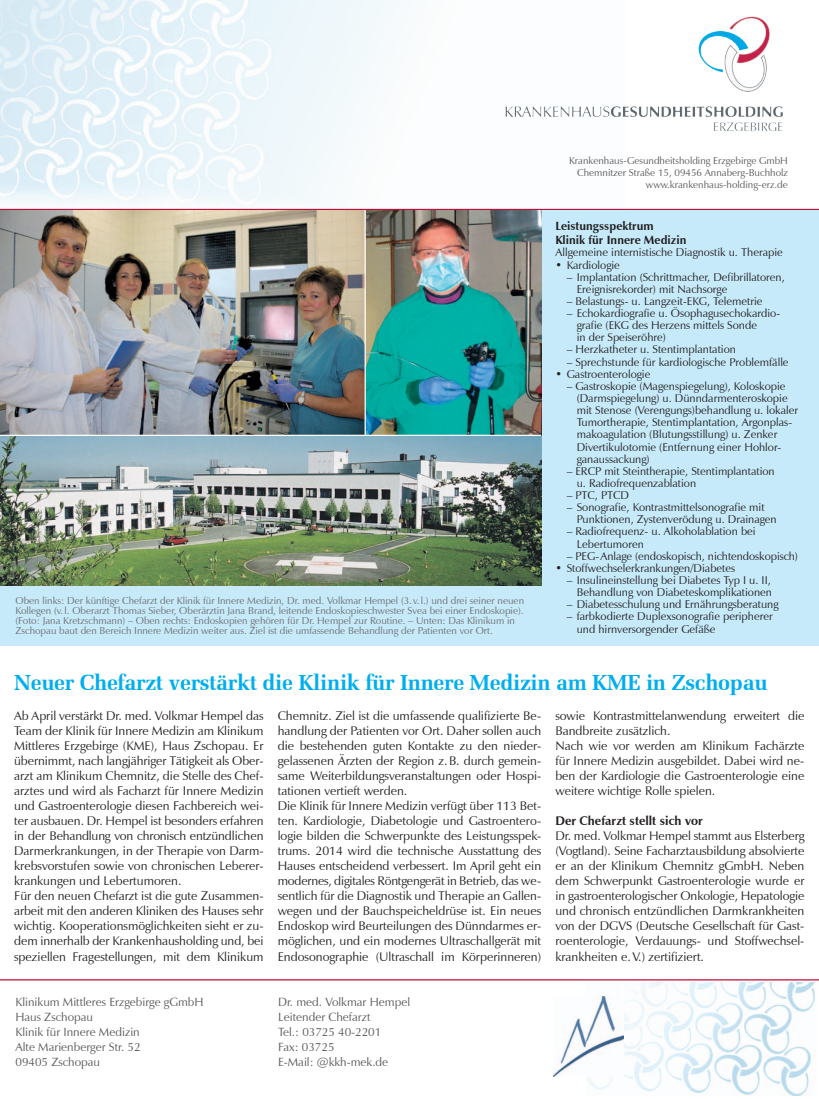
<style>
.page{position:relative;width:819px;height:1099px;background:#fff}
.page>*{position:absolute;margin:0;border:0;box-sizing:border-box;transform-origin:0 0}
.t1{font:700 21.88px "Zapf Elliptical 711 BT";letter-spacing:-.015em;color:#00aeef}
.t2{font:12.5px/15px "Zapf Humanist 601 BT";color:#231f20}
.t3{font:700 12.5px "Zapf Humanist 601 BT";color:#231f20}
.t4{font:11.88px/15px "Zapf Humanist 601 BT";color:#57585a}
.t5{font:700 11.88px/14.5px "Zapf Humanist 601 BT";color:#231f20}
.t6{font:11.25px/12.1px "Zapf Humanist 601 BT";color:#231f20}
.t7{font:10px/10px "Zapf Humanist 601 BT";color:#6c6d70}
.t8{font:10px/12px "Zapf Humanist 601 BT";color:#57585a;text-align:right}
</style>
<div class="page">
<img style="left:0;top:0;width:625px;height:209px">
<img style="left:499px;top:13px;width:284px;height:126px">
<img style="left:587px;top:982px;width:228px;height:113px">
<hr style="left:0;top:979px;width:819px;height:1px;background:#c40c37">
<hr style="left:0;top:209px;width:819px;height:1px;background:#c40c37">
<div style="left:0;top:210px;width:819px;height:435px;background:#c6eafa"></div>
<img style="left:0;top:210px;width:541px;height:375px">
<img style="left:553px;top:996px;width:70px;height:80px">
<img style="left:366px;top:210px;width:175px;height:224px">
<hr style="left:0;top:434px;width:541px;height:2px;background:#fff">
<hr style="left:364px;top:210px;width:2px;height:225px;background:#fff">
<p class="t8" style="left:569px;top:155px;width:220px">Krankenhaus-Gesundheitsholding Erzgebirge GmbH<br>Chemnitzer Straße 15, 09456 Annaberg-Buchholz www.krankenhaus-holding-erz.de</p>
<p class="t5" style="left:555px;top:218px;width:132px">Leistungsspektrum<br>Klinik für Innere Medizin</p>
<p class="t6" style="left:555px;top:246px;width:229px">Allgemeine internistische Diagnostik u. Therapie</p>
<p class="t6" style="left:555px;top:258px;width:66px">• Kardiologie</p>
<p class="t6" style="left:576px;top:271px;width:209px;text-indent:-10px">– Implantation (Schrittmacher, Defibrillatoren,<br>Ereignisrekorder) mit Nachsorge</p>
<p class="t6" style="left:566px;top:295px;width:197px">– Belastungs- u. Langzeit-EKG, Telemetrie</p>
<p class="t6" style="left:576px;top:307px;width:205px;text-indent:-10px">– Echokardiografie u. Ösophagusechokardio&shy;grafie (EKG des Herzens mittels Sonde<br>in der Speiseröhre)</p>
<p class="t6" style="left:566px;top:343px;width:171px">– Herzkatheter u. Stentimplantation</p>
<p class="t6" style="left:566px;top:355px;width:223px">– Sprechstunde für kardiologische Problemfälle</p>
<p class="t6" style="left:555px;top:368px;width:96px">• Gastroenterologie</p>
<p class="t6" style="left:576px;top:380px;width:223px;text-indent:-10px">– Gastroskopie (Magenspiegelung), Koloskopie (Darmspiegelung) u. Dünndarmenteroskopie mit Stenose (Verengungs)behandlung u. lokaler Tumortherapie, Stentimplantation, Argonplas&shy;makoagulation (Blutungsstillung) u. Zenker Divertikulotomie (Entfernung einer Hohlor&shy;ganaussackung)</p>
<p class="t6" style="left:576px;top:465px;width:199px;text-indent:-10px">– ERCP mit Steintherapie, Stentimplantation u. Radiofrequenzablation</p>
<p class="t6" style="left:566px;top:489px;width:64px">– PTC, PTCD</p>
<p class="t6" style="left:576px;top:501px;width:201px;text-indent:-10px">– Sonografie, Kontrastmittelsonografie mit<br>Punktionen, Zystenverödung u. Drainagen</p>
<p class="t6" style="left:576px;top:525px;width:180px;text-indent:-10px">– Radiofrequenz- u. Alkoholablation bei<br>Lebertumoren</p>
<p class="t6" style="left:566px;top:550px;width:233px">– PEG-Anlage (endoskopisch, nichtendoskopisch)</p>
<p class="t6" style="left:555px;top:562px;width:181px">• Stoffwechselerkrankungen/Diabetes</p>
<p class="t6" style="left:566px;top:574px;width:207px;text-align:right">– Insulineinstellung bei Diabetes Typ I u. II,<br>Behandlung von Diabeteskomplikationen</p>
<p class="t6" style="left:566px;top:598px;width:213px">– Diabetesschulung und Ernährungsberatung</p>
<p class="t6" style="left:576px;top:610px;width:198px;text-indent:-10px">– farbkodierte Duplexsonografie peripherer und hirnversorgender Gefäße</p>
<p class="t7" style="left:15px;top:595px;width:510px">Oben links: Der künftige Chefarzt der Klinik für Innere Medizin, Dr. med. Volkmar Hempel (3. v.l.) und drei seiner neuen Kollegen (v.l. Oberarzt Thomas Sieber, Oberärztin Jana Brand, leitende Endoskopieschwester Svea bei einer Endoskopie). (Foto: Jana Kretzschmann) – Oben rechts: Endoskopien gehören für Dr. Hempel zur Routine. – Unten: Das Klinikum in Zschopau baut den Bereich Innere Medizin weiter aus. Ziel ist die umfassende Behandlung der Patienten vor Ort.</p>
<h1 class="t1" style="left:14px;top:670px;width:754px">Neuer Chefarzt verstärkt die Klinik für Innere Medizin am KME in Zschopau</h1>
<p class="t2" style="left:14px;top:708px;width:251px">Ab April verstärkt Dr. med. Volkmar Hempel das Team der Klinik für Innere Medizin am Klinikum Mittleres Erzgebirge (KME), Haus Zschopau. Er übernimmt, nach langjähriger Tätigkeit als Ober&shy;arzt am Klinikum Chemnitz, die Stelle des Chef&shy;arztes und wird als Facharzt für Innere Medizin und Gastroenterologie diesen Fachbereich wei&shy;ter ausbauen. Dr. Hempel ist besonders erfahren in der Behandlung von chronisch entzündlichen Darmerkrankungen, in der Therapie von Darm&shy;krebsvorstufen sowie von chronischen Leberer&shy;krankungen und Lebertumoren.<br>Für den neuen Chefarzt ist die gute Zusammen&shy;arbeit mit den anderen Kliniken des Hauses sehr wichtig. Kooperationsmöglichkeiten sieht er zu&shy;dem innerhalb der Krankenhausholding und, bei speziellen Fragestellungen, mit dem Klinikum</p>
<p class="t2" style="left:278px;top:708px;width:265px">Chemnitz. Ziel ist die umfassende qualifizierte Be&shy;handlung der Patienten vor Ort. Daher sollen auch die bestehenden guten Kontakte zu den nieder&shy;gelassenen Ärzten der Region z.B. durch gemein&shy;same Weiterbildungsveranstaltungen oder Hospi&shy;tationen vertieft werden.<br>Die Klinik für Innere Medizin verfügt über 113 Bet&shy;ten. Kardiologie, Diabetologie und Gastroentero&shy;logie bilden die Schwerpunkte des Leistungsspek&shy;trums. 2014 wird die technische Ausstattung des Hauses entscheidend verbessert. Im April geht ein modernes, digitales Röntgengerät in Betrieb, das we&shy;sentlich für die Diagnostik und Therapie an Gallen&shy;wegen und der Bauchspeicheldrüse ist. Ein neues Endoskop wird Beurteilungen des Dünndarmes er&shy;möglichen, und ein modernes Ultraschallgerät mit Endosonographie (Ultraschall im Körperinneren)</p>
<p class="t4" style="left:278px;top:993px;width:134px">Dr. med. Volkmar Hempel<br>Leitender Chefarzt<br>Tel.: 03725 40-2201<br>Fax: 03725<br>E-Mail: @kkh-mek.de</p>
<p class="t2" style="left:555px;top:708px;width:250px">sowie Kontrastmittelanwendung erweitert die Bandbreite zusätzlich.<br>Nach wie vor werden am Klinikum Fachärzte für Innere Medizin ausgebildet. Dabei wird ne&shy;ben der Kardiologie die Gastroenterologie eine weitere wichtige Rolle spielen.</p>
<p class="t3" style="left:555px;top:813px;width:149px">Der Chefarzt stellt sich vor</p>
<p class="t2" style="left:555px;top:828px;width:250px;text-align:justify">Dr. med. Volkmar Hempel stammt aus Elsterberg (Vogtland). Seine Facharztausbildung absolvierte er an der Klinikum Chemnitz gGmbH. Neben dem Schwerpunkt Gastroenterologie wurde er in gastroenterologischer Onkologie, Hepatologie und chronisch entzündlichen Darmkrankheiten von der DGVS (Deutsche Gesellschaft für Gast&shy;roenterologie, Verdauungs- und Stoffwechsel&shy;krankheiten e.V.) zertifiziert.</p>
<p class="t4" style="left:15px;top:993px;width:189px">Klinikum Mittleres Erzgebirge gGmbH<br>Haus Zschopau<br>Klinik für Innere Medizin<br>Alte Marienberger Str. 52<br>09405 Zschopau</p>
</div>
